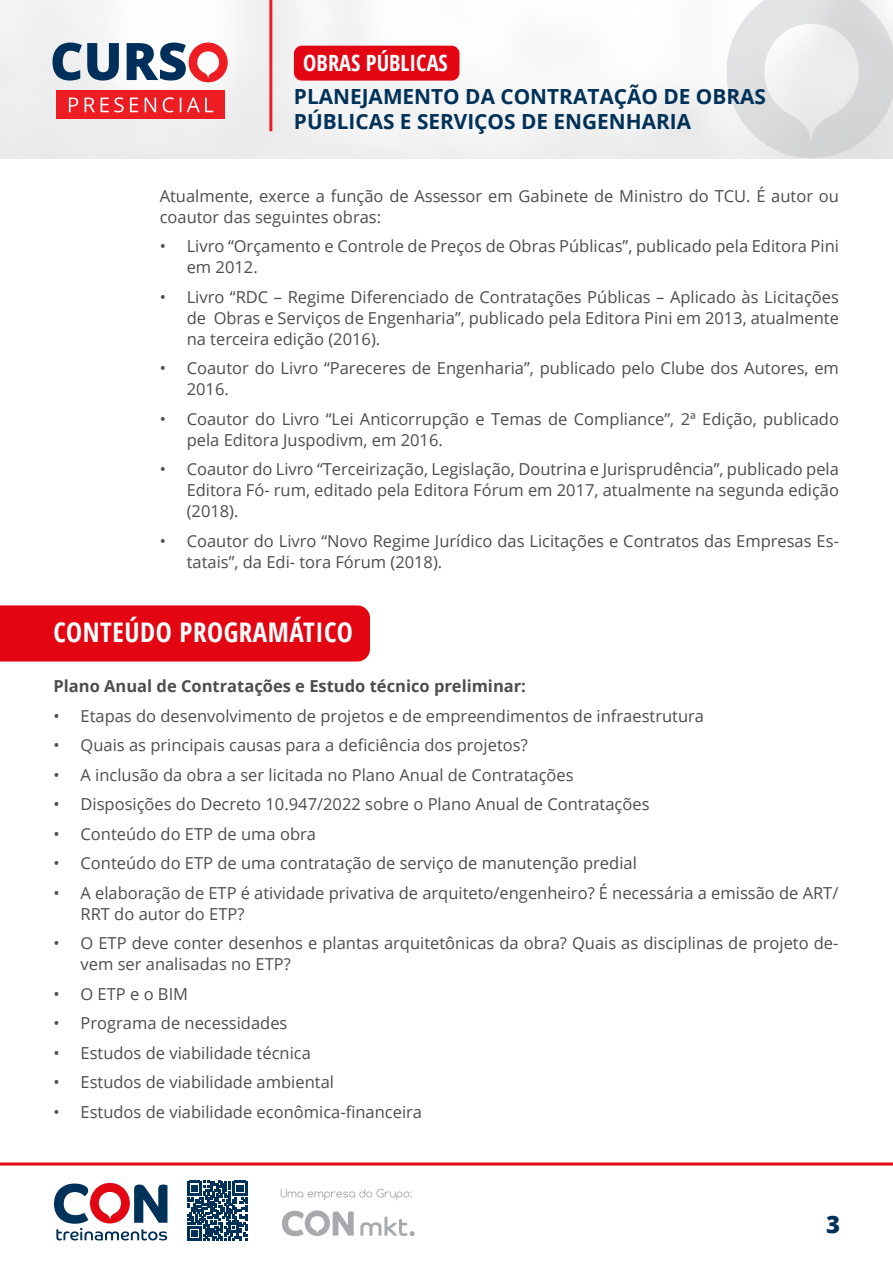
<style>
.page{position:relative;width:893px;height:1263px;background:#fff}
.page>*{position:absolute;margin:0;border:0;box-sizing:border-box;transform-origin:0 0}
.t1{font:700 condensed 27px "Open Sans";letter-spacing:.02em;color:#fff}
.t2{font:800 24px "Open Sans";color:#003158}
.t3{font:700 condensed 22.35px "Open Sans";color:#fff}
.t4{font:700 20.85px/25px "Open Sans";color:#003158}
.t5{font:16.5px/21px "Open Sans";color:#4d4d4d}
.t6{font:700 16.5px "Open Sans";color:#4d4d4d}
</style>
<div class="page">
<img style="left:0;top:0;width:893px;height:158px">
<svg style="left:0;top:1162px;width:893px;height:79px"></svg>
<svg style="left:281px;top:1189px;width:131px;height:11px"></svg>
<svg style="left:360px;top:1216px;width:55px;height:20px"></svg>
<svg style="left:282px;top:1210px;width:72px;height:26px"></svg>
<svg style="left:54px;top:1183px;width:113px;height:57px"></svg>
<svg style="left:187px;top:1181px;width:60px;height:60px"></svg>
<hr style="left:269px;top:0;width:3px;height:131px;background:#ee1d23">
<svg style="left:52px;top:43px;width:176px;height:39px"></svg>
<div style="left:56px;top:90px;width:169px;height:28px;background:#ee1d23"></div>
<svg style="left:69px;top:97px;width:144px;height:15px"></svg>
<div style="left:294px;top:46px;width:165px;height:35px;background:#e30512;border-radius:8px"></div>
<div style="left:0;top:605px;width:370px;height:56px;background:#e30512"></div>
<h3 class="t3" style="left:303px;top:47px;width:146px">OBRAS PÚBLICAS</h3>
<p class="t4" style="left:294px;top:83px;width:474px">PLANEJAMENTO DA CONTRATAÇÃO DE OBRAS<br>PÚBLICAS E SERVIÇOS DE ENGENHARIA</p>
<p class="t5" style="left:160px;top:185px;width:681px">Atualmente, exerce a função de Assessor em Gabinete de Ministro do TCU. É autor ou coautor das seguintes obras:</p>
<p class="t5" style="left:187px;top:235px;width:654px;text-indent:-27px">• Livro “Orçamento e Controle de Preços de Obras Públicas”, publicado pela Editora Pini em 2012.</p>
<p class="t5" style="left:187px;top:286px;width:654px;text-align:justify;text-indent:-27px">• Livro “RDC – Regime Diferenciado de Contratações Públicas – Aplicado às Licitações de Obras e Serviços de Engenharia”, publicado pela Editora Pini em 2013, atualmente na terceira edição (2016).</p>
<p class="t5" style="left:187px;top:357px;width:654px;text-indent:-27px">• Coautor do Livro “Pareceres de Engenharia”, publicado pelo Clube dos Autores, em<br>2016.</p>
<p class="t5" style="left:187px;top:408px;width:654px;text-indent:-27px">• Coautor do Livro “Lei Anticorrupção e Temas de Compliance”, 2ª Edição, publicado pela Editora Juspodivm, em 2016.</p>
<p class="t5" style="left:187px;top:458px;width:654px;text-align:justify;text-indent:-27px">• Coautor do Livro “Terceirização, Legislação, Doutrina e Jurisprudência”, publicado pela Editora Fó- rum, editado pela Editora Fórum em 2017, atualmente na segunda edição (2018).</p>
<p class="t5" style="left:187px;top:530px;width:654px;text-indent:-27px">• Coautor do Livro “Novo Regime Jurídico das Licitações e Contratos das Empresas Es&shy;tatais”, da Edi- tora Fórum (2018).</p>
<p class="t1" style="left:54px;top:614px;width:301px">CONTEÚDO PROGRAMÁTICO</p>
<p class="t6" style="left:54px;top:675px;width:474px">Plano Anual de Contratações e Estudo técnico preliminar:</p>
<p class="t5" style="left:54px;top:705px;width:652px">• Etapas do desenvolvimento de projetos e de empreendimentos de infraestrutura</p>
<p class="t5" style="left:54px;top:734px;width:476px">• Quais as principais causas para a deficiência dos projetos?</p>
<p class="t5" style="left:54px;top:764px;width:522px">• A inclusão da obra a ser licitada no Plano Anual de Contratações</p>
<p class="t5" style="left:54px;top:793px;width:598px">• Disposições do Decreto 10.947/2022 sobre o Plano Anual de Contratações</p>
<p class="t5" style="left:54px;top:823px;width:264px">• Conteúdo do ETP de uma obra</p>
<p class="t5" style="left:54px;top:852px;width:585px">• Conteúdo do ETP de uma contratação de serviço de manutenção predial</p>
<p class="t5" style="left:81px;top:882px;width:759px;text-indent:-27px">• A elaboração de ETP é atividade privativa de arquiteto/engenheiro? É necessária a emissão de ART/<br>RRT do autor do ETP?</p>
<p class="t5" style="left:81px;top:932px;width:759px;text-indent:-27px">• O ETP deve conter desenhos e plantas arquitetônicas da obra? Quais as disciplinas de projeto de&shy;vem ser analisadas no ETP?</p>
<p class="t5" style="left:54px;top:983px;width:136px">• O ETP e o BIM</p>
<p class="t5" style="left:54px;top:1012px;width:235px">• Programa de necessidades</p>
<p class="t5" style="left:54px;top:1042px;width:259px">• Estudos de viabilidade técnica</p>
<p class="t5" style="left:54px;top:1071px;width:282px">• Estudos de viabilidade ambiental</p>
<p class="t5" style="left:54px;top:1101px;width:370px">• Estudos de viabilidade econômica-financeira</p>
<h2 class="t2" style="left:826px;top:1206px;width:16px">3</h2>
</div>
